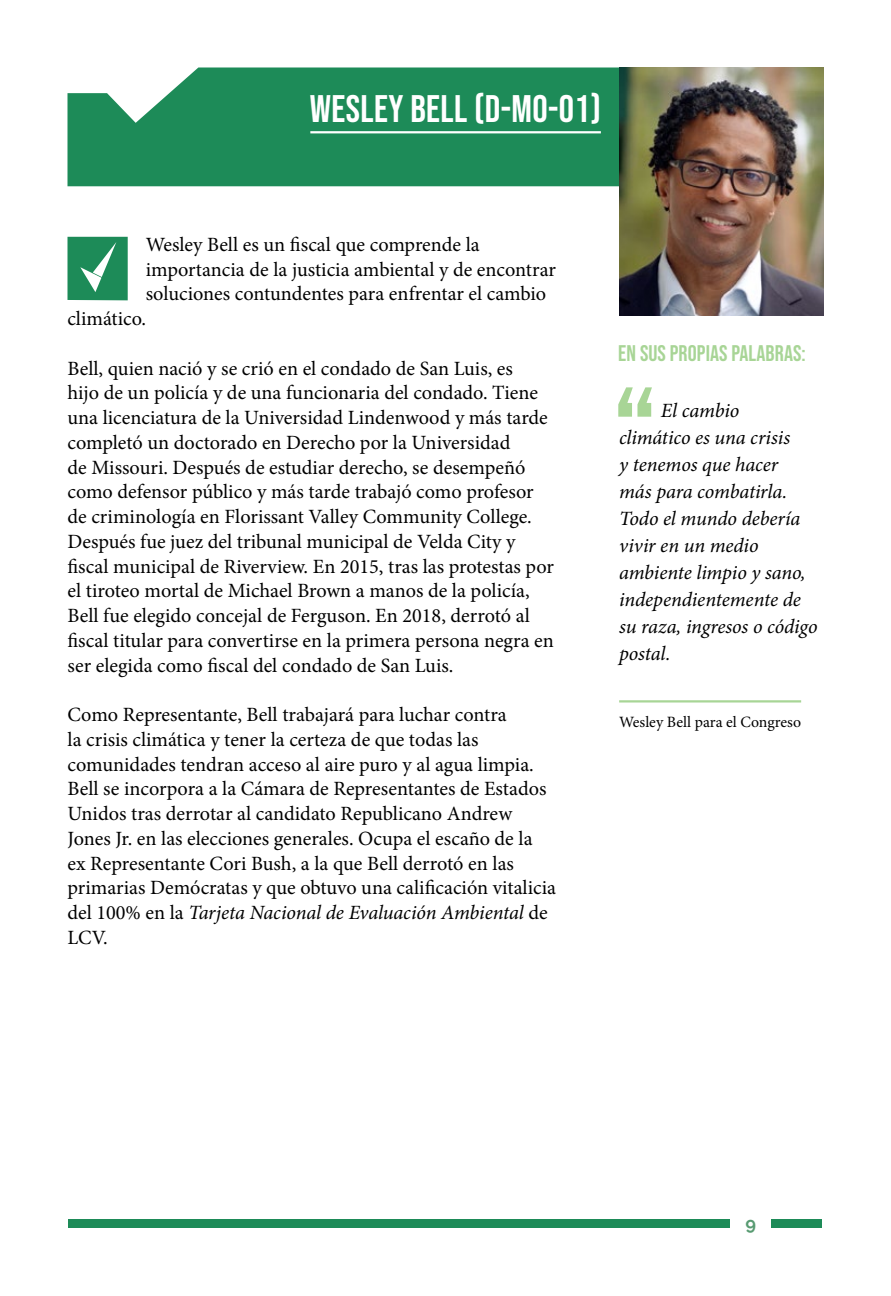
<style>
.page{position:relative;width:891px;height:1296px;background:#fff}
.page>*{position:absolute;margin:0;border:0;box-sizing:border-box;transform-origin:0 0}
.t1{font:38.25px "Bebas Neue";letter-spacing:.01em;color:#fff}
.t2{font:22.5px "Bebas Neue";letter-spacing:.005em;color:#a8d596}
.t3{font:20.25px/24.8px "Minion Pro";color:#000}
.t4{font:italic 20.25px/27px "Minion Pro";letter-spacing:-.005em;color:#000}
.t5{font:700 18px "Raleway";color:#589b72}
.t6{font:15.75px "Minion Pro";color:#000}
.s1{font-style:italic}
</style>
<div class="page">
<div style="left:68px;top:68px;width:551px;height:118px;background:#1d8b58"></div>
<div style="left:68px;top:1219px;width:754px;height:8px;background:#1d8b58"></div>
<div style="left:731px;top:1200px;width:40px;height:37px;background:#fff"></div>
<svg style="left:618px;top:387px;width:34px;height:30px"></svg>
<div style="left:68px;top:237px;width:60px;height:63px;background:#1d8b58"></div>
<svg style="left:80px;top:242px;width:36px;height:50px"></svg>
<hr style="left:310px;top:131px;width:291px;height:2px;background:#fff">
<img style="left:619px;top:68px;width:205px;height:248px">
<hr style="left:619px;top:700px;width:182px;height:3px;background:#a8d596">
<h2 class="t1" style="left:310px;top:87px;width:292px">WESLEY BELL (D-MO-01)</h2>
<p class="t3" style="left:146px;top:232px;width:336px">Wesley Bell es un fiscal que comprende la</p>
<p class="t3" style="left:146px;top:257px;width:412px">importancia de la justicia ambiental y de encontrar</p>
<p class="t3" style="left:146px;top:282px;width:402px">soluciones contundentes para enfrentar el cambio</p>
<p class="t3" style="left:68px;top:306px;width:80px">climático.</p>
<p class="t3" style="left:68px;top:356px;width:488px">Bell, quien nació y se crió en el condado de San Luis, es<br>hijo de un policía y de una funcionaria del condado. Tiene una licenciatura de la Universidad Lindenwood y más tarde completó un doctorado en Derecho por la Universidad<br>de Missouri. Después de estudiar derecho, se desempeñó como defensor público y más tarde trabajó como profesor de criminología en Florissant Valley Community College.<br>Después fue juez del tribunal municipal de Velda City y fiscal municipal de Riverview. En 2015, tras las protestas por el tiroteo mortal de Michael Brown a manos de la policía, Bell fue elegido concejal de Ferguson. En 2018, derrotó al fiscal titular para convertirse en la primera persona negra en ser elegida como fiscal del condado de San Luis.</p>
<p class="t3" style="left:68px;top:702px;width:490px">Como Representante, Bell trabajará para luchar contra<br>la crisis climática y tener la certeza de que todas las comunidades tendran acceso al aire puro y al agua limpia.<br>Bell se incorpora a la Cámara de Representantes de Estados Unidos tras derrotar al candidato Republicano Andrew Jones Jr. en las elecciones generales. Ocupa el escaño de la<br>ex Representante Cori Bush, a la que Bell derrotó en las primarias Demócratas y que obtuvo una calificación vitalicia del 100% en la <span class="s1">Tarjeta Nacional de Evaluación Ambiental</span> de LCV.</p>
<p class="t2" style="left:618px;top:340px;width:189px">EN SUS PROPIAS PALABRAS:</p>
<p class="t4" style="left:619px;top:397px;width:200px;text-indent:42px">El cambio<br>climático es una crisis<br>y tenemos que hacer<br>más para combatirla.<br>Todo el mundo debería vivir en un medio ambiente limpio y sano, independientemente de su raza, ingresos o código postal.</p>
<p class="t6" style="left:619px;top:712px;width:184px">Wesley Bell para el Congreso</p>
<p class="t5" style="left:746px;top:1214px;width:12px">9</p>
</div>
